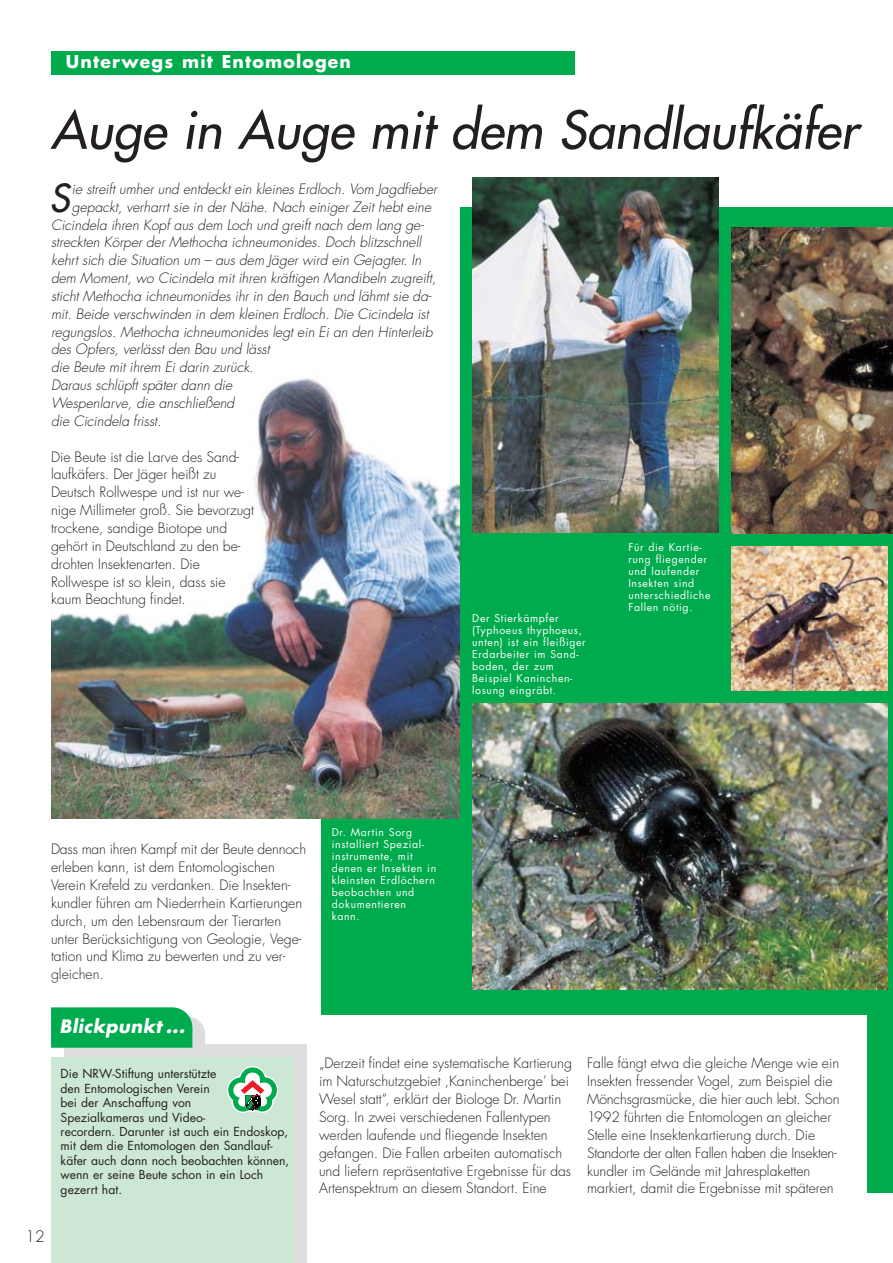
<style>
.page{position:relative;width:893px;height:1263px;background:#fff}
.page>*{position:absolute;margin:0;border:0;box-sizing:border-box;transform-origin:0 0}
.t1{font:italic 51px "Futura";color:#231f20}
.t2{font:italic 37.65px "Futura";color:#231f20}
.t3{font:italic 700 18px "Futura";color:#fff}
.t4{font:700 17.25px "Futura";letter-spacing:.07em;color:#fff}
.t5{font:300 15.45px "Futura";color:#231f20}
.t6{font:300 13.95px/17.9px "Futura";color:#231f20}
.t7{font:italic 300 13.95px "Futura";color:#231f20}
.t8{font:12.15px/14.4px "Futura";color:#231f20}
.t9{font:10.5px/12px "Futura";letter-spacing:.06em;color:#fff}
</style>
<div class="page">
<div style="left:321px;top:207px;width:571px;height:808px;background:#00ab4e"></div>
<div style="left:51px;top:180px;width:408px;height:639px;background:#fff"></div>
<img style="left:51px;top:378px;width:408px;height:441px">
<div style="left:867px;top:997px;width:25px;height:196px;background:#00ab4e"></div>
<div style="left:51px;top:51px;width:523px;height:24px;background:#00ab4e"></div>
<img style="left:731px;top:546px;width:156px;height:145px">
<img style="left:472px;top:703px;width:415px;height:286px">
<img style="left:472px;top:177px;width:247px;height:356px">
<img style="left:731px;top:228px;width:161px;height:305px">
<div style="left:64px;top:1044px;width:242px;height:219px;background:#dcddde"></div>
<div style="left:51px;top:1057px;width:242px;height:206px;background:#cce7d3"></div>
<svg style="left:51px;top:1007px;width:154px;height:41px;background:#1ab25f"></svg>
<svg style="left:227px;top:1066px;width:52px;height:47px"></svg>
<p class="t4" style="left:66px;top:54px;width:286px">Unterwegs mit Entomologen</p>
<h1 class="t1" style="left:51px;top:105px;width:818px">Auge in Auge mit dem Sandlaufkäfer</h1>
<h2 class="t2" style="left:50px;top:179px;width:28px">S</h2>
<p class="t7" style="left:72px;top:182px;width:369px">ie streift umher und entdeckt ein kleines Erdloch. Vom Jagdfieber</p>
<p class="t7" style="left:72px;top:200px;width:363px">gepackt, verharrt sie in der Nähe. Nach einiger Zeit hebt eine</p>
<p class="t7" style="left:51px;top:218px;width:376px">Cicindela ihren Kopf aus dem Loch und greift nach dem lang ge-</p>
<p class="t7" style="left:51px;top:236px;width:374px">streckten Körper der Methocha ichneumonides. Doch blitzschnell</p>
<p class="t7" style="left:51px;top:254px;width:374px">kehrt sich die Situation um – aus dem Jäger wird ein Gejagter. In</p>
<p class="t7" style="left:51px;top:272px;width:389px">dem Moment, wo Cicindela mit ihren kräftigen Mandibeln zugreift,</p>
<p class="t7" style="left:51px;top:289px;width:384px">sticht Methocha ichneumonides ihr in den Bauch und lähmt sie da-</p>
<p class="t7" style="left:51px;top:307px;width:381px">mit. Beide verschwinden in dem kleinen Erdloch. Die Cicindela ist</p>
<p class="t7" style="left:51px;top:325px;width:385px">regungslos. Methocha ichneumonides legt ein Ei an den Hinterleib</p>
<p class="t7" style="left:51px;top:343px;width:223px">des Opfers, verlässt den Bau und lässt</p>
<p class="t7" style="left:51px;top:361px;width:206px">die Beute mit ihrem Ei darin zurück.</p>
<p class="t7" style="left:51px;top:379px;width:185px">Daraus schlüpft später dann die</p>
<p class="t7" style="left:51px;top:397px;width:187px">Wespenlarve, die anschließend</p>
<p class="t7" style="left:51px;top:414px;width:114px">die Cicindela frisst.</p>
<p class="t6" style="left:51px;top:449px;width:204px">Die Beute ist die Larve des Sand&shy;laufkäfers. Der Jäger heißt zu<br>Deutsch Rollwespe und ist nur we&shy;nige Millimeter groß. Sie bevorzugt trockene, sandige Biotope und gehört in Deutschland zu den be&shy;drohten Insektenarten. Die<br>Rollwespe ist so klein, dass sie kaum Beachtung findet.</p>
<p class="t9" style="left:472px;top:613px;width:115px">Der Stierkämpfer (Typhoeus thyphoeus, unten) ist ein fleißiger<br>Erdarbeiter im Sand&shy;boden, der zum<br>Beispiel Kaninchen&shy;losung eingräbt.</p>
<p class="t9" style="left:628px;top:542px;width:84px">Für die Kartie&shy;rung fliegender und laufender<br>Insekten sind unterschiedliche<br>Fallen nötig.</p>
<p class="t6" style="left:51px;top:841px;width:257px">Dass man ihren Kampf mit der Beute dennoch erleben kann, ist dem Entomologischen Verein Krefeld zu verdanken. Die Insekten&shy;kundler führen am Niederrhein Kartierungen durch, um den Lebensraum der Tierarten unter Berücksichtigung von Geologie, Vege&shy;tation und Klima zu bewerten und zu ver&shy;gleichen.</p>
<p class="t3" style="left:60px;top:1018px;width:130px">Blickpunkt ...</p>
<p class="t9" style="left:332px;top:827px;width:106px">Dr. Martin Sorg installiert Spezial&shy;instrumente, mit denen er Insekten in kleinsten Erdlöchern beobachten und dokumentieren kann.</p>
<p class="t5" style="left:26px;top:1229px;width:21px">12</p>
<p class="t8" style="left:61px;top:1068px;width:230px">Die NRW-Stiftung unterstützte<br>den Entomologischen Verein<br>bei der Anschaffung von<br>Spezialkameras und Video-<br>recordern. Darunter ist auch ein Endoskop, mit dem die Entomologen den Sandlauf&shy;käfer auch dann noch beobachten können, wenn er seine Beute schon in ein Loch gezerrt hat.</p>
<p class="t6" style="left:319px;top:1056px;width:254px">„Derzeit findet eine systematische Kartierung im Naturschutzgebiet ,Kaninchenberge’ bei Wesel statt“, erklärt der Biologe Dr. Martin Sorg. In zwei verschiedenen Fallentypen werden laufende und fliegende Insekten gefangen. Die Fallen arbeiten automatisch und liefern repräsentative Ergebnisse für das Artenspektrum an diesem Standort. Eine</p>
<p class="t6" style="left:587px;top:1056px;width:254px">Falle fängt etwa die gleiche Menge wie ein Insekten fressender Vogel, zum Beispiel die Mönchsgrasmücke, die hier auch lebt. Schon 1992 führten die Entomologen an gleicher Stelle eine Insektenkartierung durch. Die Standorte der alten Fallen haben die Insekten&shy;kundler im Gelände mit Jahresplaketten markiert, damit die Ergebnisse mit späteren</p>
</div>
